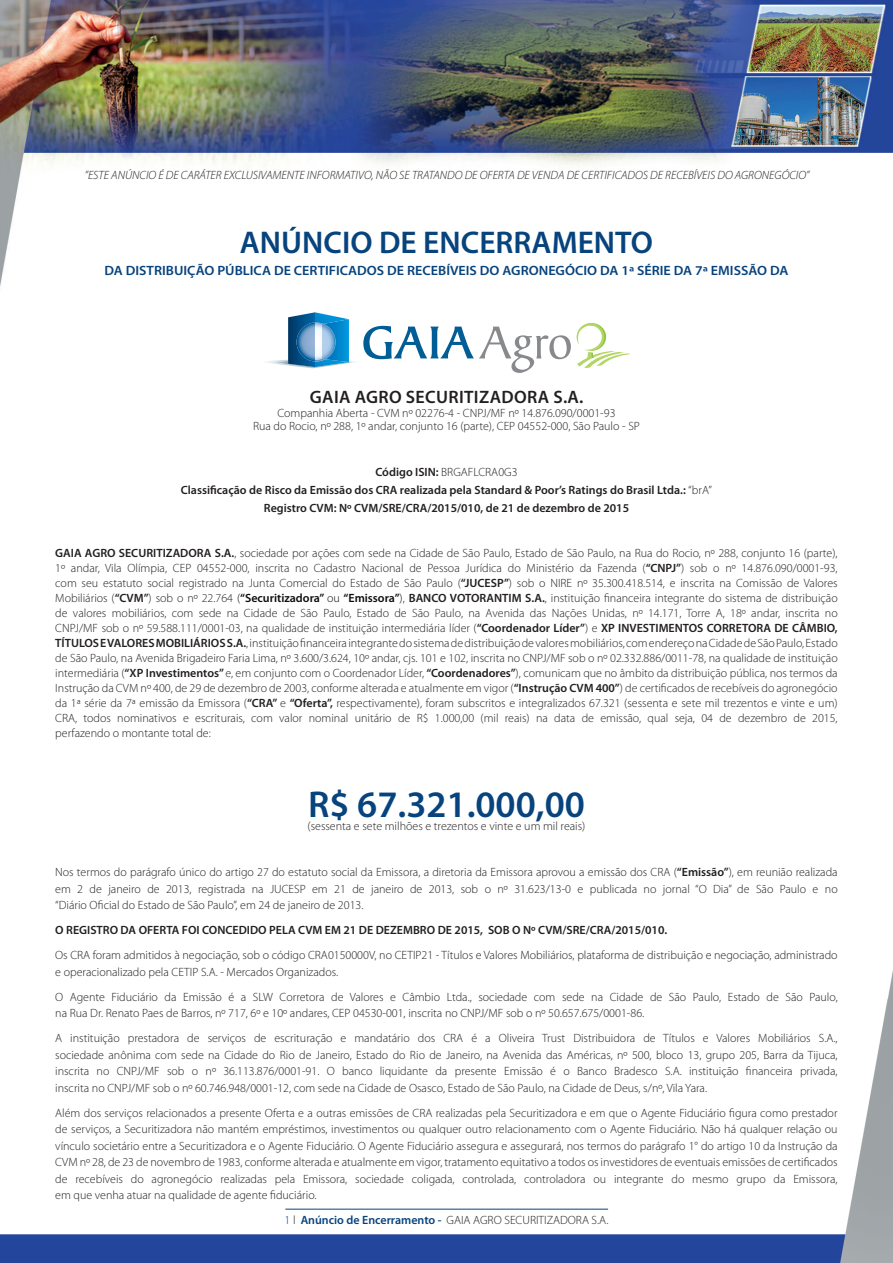
<style>
.page{position:relative;width:893px;height:1263px;background:#fff}
.page>*{position:absolute;margin:0;border:0;box-sizing:border-box;transform-origin:0 0}
.t1{font:600 37.5px "Myriad Pro";color:#07437d}
.t2{font:600 31.5px "Myriad Pro";color:#07437d}
.t3{font:600 18px "Myriad Pro";letter-spacing:.02em;color:#231f20}
.t4{font:600 13.5px "Myriad Pro";color:#07437d;scale:1.05 1}
.t5{font:300 12px/15px "Myriad Pro";color:#231f20;text-align:justify}
.t6{font:600 12px/17.7px "Myriad Pro";color:#231f20;text-align:center}
.t7{font:italic 300 12px "Myriad Pro";color:#231f20}
.s1{font-weight:300}
.s2{font-weight:600}
.s3{color:#0d0d0d}
.s4{font-weight:600;color:#0d0d0d}
.s5{color:#07437d}
.s6{font-weight:600;color:#07437d}
</style>
<div class="page">
<img style="left:0;top:0;width:893px;height:340px">
<img style="left:0;top:970px;width:893px;height:293px">
<hr style="left:285px;top:1209px;width:323px;height:1px;background:#07437d">
<svg style="left:262px;top:312px;width:309px;height:61px"></svg>
<svg style="left:577px;top:323px;width:54px;height:45px"></svg>
<p class="t7" style="left:85px;top:169px;width:726px">”ESTE ANÚNCIO É DE CARÁTER EXCLUSIVAMENTE INFORMATIVO, NÃO SE TRATANDO DE OFERTA DE VENDA DE CERTIFICADOS DE RECEBÍVEIS DO AGRONEGÓCIO”</p>
<h2 class="t2" style="left:240px;top:225px;width:415px">ANÚNCIO DE ENCERRAMENTO</h2>
<p class="t4" style="left:104px;top:263px;width:653px">DA DISTRIBUIÇÃO PÚBLICA DE CERTIFICADOS DE RECEBÍVEIS DO AGRONEGÓCIO DA 1ª SÉRIE DA 7ª EMISSÃO DA</p>
<h3 class="t3" style="left:310px;top:387px;width:275px">GAIA AGRO SECURITIZADORA S.A.</h3>
<p class="t5" style="left:253px;top:406px;width:388px;line-height:13.5px;text-align:center">Companhia Aberta - CVM nº 02276-4 - CNPJ/MF nº 14.876.090/0001-93<br>Rua do Rocio, nº 288, 1º andar, conjunto 16 (parte), CEP 04552-000, São Paulo - SP</p>
<p class="t6" style="left:181px;top:463px;width:533px">Código ISIN: <span class="s1">BRGAFLCRA0G3<br></span>Classificação de Risco da Emissão dos CRA realizada pela Standard &amp; Poor’s Ratings do Brasil Ltda.: <span class="s1">“brA”<br></span>Registro CVM: Nº CVM/SRE/CRA/2015/010, de 21 de dezembro de 2015</p>
<p class="t5" style="left:55px;top:546px;width:784px"><span class="s2">GAIA AGRO SECURITIZADORA S.A.</span>, sociedade por ações com sede na Cidade de São Paulo, Estado de São Paulo, na Rua do Rocio, nº 288, conjunto 16 (parte), 1º andar, Vila Olímpia, CEP 04552-000, inscrita no Cadastro Nacional de Pessoa Jurídica do Ministério da Fazenda (<span class="s2">“CNPJ”</span>) sob o nº 14.876.090/0001-93, com seu estatuto social registrado na Junta Comercial do Estado de São Paulo (<span class="s2">“JUCESP”</span>) sob o NIRE nº 35.300.418.514, e inscrita na Comissão de Valores Mobiliários (<span class="s2">“CVM”</span>) sob o nº 22.764 <span class="s3">(</span><span class="s4">“Securitizadora”</span> <span class="s3">ou</span> <span class="s4">“Emissora”</span><span class="s3">)</span>, <span class="s2">BANCO VOTORANTIM S.A.</span>, instituição financeira integrante do sistema de distribuição de valores mobiliários, com sede na Cidade de São Paulo, Estado de São Paulo, na Avenida das Nações Unidas, nº 14.171, Torre A, 18º andar, inscrita no CNPJ/MF sob o nº 59.588.111/0001-03, na qualidade de instituição intermediária líder (<span class="s2">“Coordenador Líder”</span>) e <span class="s2">XP INVESTIMENTOS CORRETORA DE CÂMBIO, TÍTULOS E VALORES MOBILIÁRIOS S.A.</span>, instituição financeira integrante do sistema de distribuição de valores mobiliários, com endereço na Cidade de São Paulo, Estado de São Paulo, na Avenida Brigadeiro Faria Lima, nº 3.600/3.624, 10º andar, cjs. 101 e 102, inscrita no CNPJ/MF sob o nº 02.332.886/0011-78, na qualidade de instituição intermediária (<span class="s2">“XP Investimentos”</span> e, em conjunto com o Coordenador Líder, <span class="s2">“Coordenadores”</span>), comunicam que no âmbito da distribuição pública, nos termos da Instrução da CVM nº 400, de 29 de dezembro de 2003, conforme alterada e atualmente em vigor (<span class="s2">“Instrução CVM 400”</span>) de certificados de recebíveis do agronegócio da 1ª série da 7ª emissão da Emissora (<span class="s2">“CRA”</span> e <span class="s2">“Oferta”,</span> respectivamente), foram subscritos e integralizados 67.321 (sessenta e sete mil trezentos e vinte e um)<br>CRA, todos nominativos e escriturais, com valor nominal unitário de R$ 1.000,00 (mil reais) na data de emissão, qual seja, 04 de dezembro de 2015, perfazendo o montante total de:</p>
<h1 class="t1" style="left:308px;top:784px;width:278px">R$ 67.321.000,00</h1>
<p class="t5" style="left:307px;top:819px;width:279px">(sessenta e sete milhões e trezentos e vinte e um mil reais)</p>
<p class="t5" style="left:55px;top:864px;width:784px;line-height:16.5px">Nos termos do parágrafo único do artigo 27 do estatuto social da Emissora, a diretoria da Emissora aprovou a emissão dos CRA (<span class="s2">“Emissão”</span>), em reunião realizada em 2 de janeiro de 2013, registrada na JUCESP em 21 de janeiro de 2013, sob o nº 31.623/13-0 e publicada no jornal “O Dia” de São Paulo e no “Diário Oficial do Estado de São Paulo”, em 24 de janeiro de 2013.</p>
<p class="t6" style="left:55px;top:921px;width:614px">O REGISTRO DA OFERTA FOI CONCEDIDO PELA CVM EM 21 DE DEZEMBRO DE 2015, SOB O Nº CVM/SRE/CRA/2015/010.</p>
<p class="t5" style="left:55px;top:947px;width:784px;line-height:16.5px">Os CRA foram admitidos à negociação, sob o código CRA0150000V, no CETIP21 - Títulos e Valores Mobiliários, plataforma de distribuição e negociação, administrado e operacionalizado pela CETIP S.A. - Mercados Organizados.</p>
<p class="t5" style="left:55px;top:988px;width:784px;line-height:16.5px">O Agente Fiduciário da Emissão é a SLW Corretora de Valores e Câmbio Ltda., sociedade com sede na Cidade de São Paulo, Estado de São Paulo, na Rua Dr. Renato Paes de Barros, nº 717, 6º e 10º andares, CEP 04530-001, inscrita no CNPJ/MF sob o nº 50.657.675/0001-86.</p>
<p class="t5" style="left:55px;top:1030px;width:784px;line-height:16.5px">A instituição prestadora de serviços de escrituração e mandatário dos CRA é a Oliveira Trust Distribuidora de Títulos e Valores Mobiliários S.A., sociedade anônima com sede na Cidade do Rio de Janeiro, Estado do Rio de Janeiro, na Avenida das Américas, nº 500, bloco 13, grupo 205, Barra da Tijuca, inscrita no CNPJ/MF sob o nº 36.113.876/0001-91. O banco liquidante da presente Emissão é o Banco Bradesco S.A. instituição financeira privada, inscrita no CNPJ/MF sob o nº 60.746.948/0001-12, com sede na Cidade de Osasco, Estado de São Paulo, na Cidade de Deus, s/nº, Vila Yara.</p>
<p class="t5" style="left:55px;top:1105px;width:784px;line-height:16.5px">Além dos serviços relacionados a presente Oferta e a outras emissões de CRA realizadas pela Securitizadora e em que o Agente Fiduciário figura como prestador de serviços, a Securitizadora não mantém empréstimos, investimentos ou qualquer outro relacionamento com o Agente Fiduciário. Não há qualquer relação ou vínculo societário entre a Securitizadora e o Agente Fiduciário. O Agente Fiduciário assegura e assegurará, nos termos do parágrafo 1° do artigo 10 da Instrução da CVM nº 28, de 23 de novembro de 1983, conforme alterada e atualmente em vigor, tratamento equitativo a todos os investidores de eventuais emissões de certificados de recebíveis do agronegócio realizadas pela Emissora, sociedade coligada, controlada, controladora ou integrante do mesmo grupo da Emissora, em que venha atuar na qualidade de agente fiduciário.</p>
<p class="t5" style="left:285px;top:1213px;width:325px"><span class="s5">1</span> l <span class="s6">Anúncio de Encerramento -</span> GAIA AGRO SECURITIZADORA S.A.</p>
</div>
